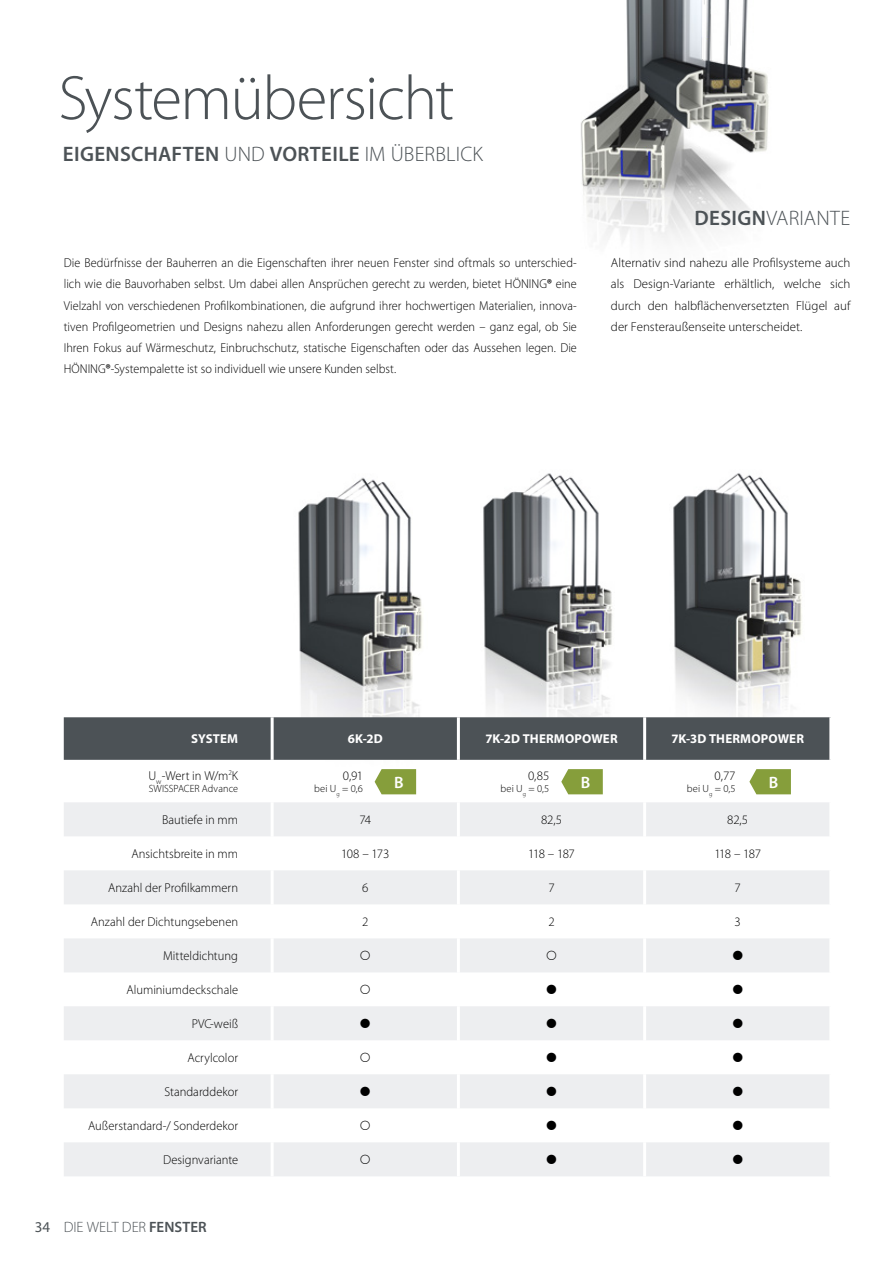
<style>
.page{position:relative;width:893px;height:1263px;background:#fff}
.page>*{position:absolute;margin:0;border:0;box-sizing:border-box;transform-origin:0 0}
.t1{font:300 63px "Myriad Pro";letter-spacing:-.025em;color:#4c5256}
.t2{font:600 21px "Myriad Pro";letter-spacing:.015em;color:#4c5256}
.t3{font:300 21px "Myriad Pro";letter-spacing:.005em;color:#4c5256}
.t4{font:600 16.5px "Myriad Pro";color:#fff}
.t5{font:300 15px "Myriad Pro";letter-spacing:-.005em;color:#4c5256}
.t6{font:300 12.9px/21.1px "Myriad Pro";color:#000;text-align:justify;scale:.95 1}
.t7{font:300 12.9px/21.1px "Myriad Pro";color:#000;text-align:justify}
.t8{font:700 12.9px "Myriad Pro";letter-spacing:.01em;color:#fff}
.t9{font:300 10.5px "Myriad Pro";letter-spacing:.005em;color:#000}
.s1{font-weight:300}
.s2{font-weight:600}
.s3{font-weight:400}
</style>
<div class="page">
<img style="left:581px;top:0;width:188px;height:241px">
<img style="left:298px;top:477px;width:125px;height:240px">
<img style="left:483px;top:473px;width:130px;height:244px">
<img style="left:673px;top:473px;width:129px;height:243px">
<div style="left:64px;top:717px;width:765px;height:43px;background:#4c5256"></div>
<svg style="left:64px;top:802px;width:765px;height:374px;fill:#edeef0"></svg>
<hr style="left:271px;top:802px;width:3px;height:34px;background:#fff">
<hr style="left:457px;top:802px;width:3px;height:34px;background:#fff">
<hr style="left:643px;top:802px;width:3px;height:34px;background:#fff">
<hr style="left:271px;top:836px;width:3px;height:34px;background:#fff">
<hr style="left:457px;top:836px;width:3px;height:34px;background:#fff">
<hr style="left:643px;top:836px;width:3px;height:34px;background:#fff">
<hr style="left:271px;top:870px;width:3px;height:34px;background:#fff">
<hr style="left:457px;top:870px;width:3px;height:34px;background:#fff">
<hr style="left:643px;top:870px;width:3px;height:34px;background:#fff">
<hr style="left:271px;top:904px;width:3px;height:34px;background:#fff">
<hr style="left:457px;top:904px;width:3px;height:34px;background:#fff">
<hr style="left:643px;top:904px;width:3px;height:34px;background:#fff">
<hr style="left:271px;top:938px;width:3px;height:34px;background:#fff">
<hr style="left:457px;top:938px;width:3px;height:34px;background:#fff">
<hr style="left:643px;top:938px;width:3px;height:34px;background:#fff">
<hr style="left:271px;top:972px;width:3px;height:34px;background:#fff">
<hr style="left:457px;top:972px;width:3px;height:34px;background:#fff">
<hr style="left:643px;top:972px;width:3px;height:34px;background:#fff">
<hr style="left:271px;top:1006px;width:3px;height:34px;background:#fff">
<hr style="left:457px;top:1006px;width:3px;height:34px;background:#fff">
<hr style="left:643px;top:1006px;width:3px;height:34px;background:#fff">
<hr style="left:271px;top:1040px;width:3px;height:34px;background:#fff">
<hr style="left:457px;top:1040px;width:3px;height:34px;background:#fff">
<hr style="left:643px;top:1040px;width:3px;height:34px;background:#fff">
<hr style="left:271px;top:1074px;width:3px;height:34px;background:#fff">
<hr style="left:457px;top:1074px;width:3px;height:34px;background:#fff">
<hr style="left:643px;top:1074px;width:3px;height:34px;background:#fff">
<hr style="left:271px;top:1108px;width:3px;height:34px;background:#fff">
<hr style="left:457px;top:1108px;width:3px;height:34px;background:#fff">
<hr style="left:643px;top:1108px;width:3px;height:34px;background:#fff">
<hr style="left:271px;top:1142px;width:3px;height:34px;background:#fff">
<hr style="left:457px;top:1142px;width:3px;height:34px;background:#fff">
<hr style="left:643px;top:1142px;width:3px;height:34px;background:#fff">
<hr style="left:271px;top:717px;width:3px;height:43px;background:#fff">
<hr style="left:457px;top:717px;width:3px;height:43px;background:#fff">
<hr style="left:643px;top:717px;width:3px;height:43px;background:#fff">
<svg style="left:375px;top:769px;width:41px;height:25px"></svg>
<svg style="left:561px;top:769px;width:42px;height:25px"></svg>
<svg style="left:749px;top:769px;width:42px;height:25px"></svg>
<svg style="left:361px;top:951px;width:9px;height:9px"></svg>
<svg style="left:547px;top:951px;width:9px;height:9px"></svg>
<svg style="left:733px;top:951px;width:9px;height:9px"></svg>
<svg style="left:361px;top:985px;width:9px;height:9px"></svg>
<svg style="left:547px;top:985px;width:9px;height:9px"></svg>
<svg style="left:733px;top:985px;width:9px;height:9px"></svg>
<svg style="left:361px;top:1019px;width:9px;height:9px"></svg>
<svg style="left:547px;top:1019px;width:9px;height:9px"></svg>
<svg style="left:733px;top:1019px;width:9px;height:9px"></svg>
<svg style="left:361px;top:1053px;width:9px;height:9px"></svg>
<svg style="left:547px;top:1053px;width:9px;height:9px"></svg>
<svg style="left:733px;top:1053px;width:9px;height:9px"></svg>
<svg style="left:361px;top:1087px;width:9px;height:9px"></svg>
<svg style="left:547px;top:1087px;width:9px;height:9px"></svg>
<svg style="left:733px;top:1087px;width:9px;height:9px"></svg>
<svg style="left:361px;top:1121px;width:9px;height:9px"></svg>
<svg style="left:547px;top:1121px;width:9px;height:9px"></svg>
<svg style="left:733px;top:1121px;width:9px;height:9px"></svg>
<svg style="left:361px;top:1155px;width:9px;height:9px"></svg>
<svg style="left:547px;top:1155px;width:9px;height:9px"></svg>
<svg style="left:733px;top:1155px;width:9px;height:9px"></svg>
<h1 class="t1" style="left:58px;top:60px;width:398px">Systemübersicht</h1>
<h2 class="t2" style="left:63px;top:141px;width:421px">EIGENSCHAFTEN <span class="s1">UND</span> VORTEILE <span class="s1">IM ÜBERBLICK</span></h2>
<p class="t6" style="left:64px;top:252px;width:542px">Die Bedürfnisse der Bauherren an die Eigenschaften ihrer neuen Fenster sind oftmals so unterschied&shy;lich wie die Bauvorhaben selbst. Um dabei allen Ansprüchen gerecht zu werden, bietet HÖNING<span class="s2">®</span> eine Vielzahl von verschiedenen Profilkombinationen, die aufgrund ihrer hochwertigen Materialien, innova&shy;tiven Profilgeometrien und Designs nahezu allen Anforderungen gerecht werden – ganz egal, ob Sie Ihren Fokus auf Wärmeschutz, Einbruchschutz, statische Eigenschaften oder das Aussehen legen. Die HÖNING<span class="s2">®</span>-Systempalette ist so individuell wie unsere Kunden selbst.</p>
<h2 class="t3" style="left:694px;top:205px;width:157px"><span class="s2">DESIGN</span>VARIANTE</h2>
<p class="t7" style="left:611px;top:252px;width:241px">Alternativ sind nahezu alle Profilsysteme auch als Design-Variante erhältlich, welche sich durch den halbflächenversetzten Flügel auf der Fensteraußenseite unterscheidet.</p>
<p class="t8" style="left:191px;top:732px;width:48px">SYSTEM</p>
<p class="t8" style="left:348px;top:732px;width:37px">6K-2D</p>
<p class="t8" style="left:485px;top:732px;width:134px">7K-2D THERMOPOWER</p>
<p class="t8" style="left:671px;top:732px;width:134px">7K-3D THERMOPOWER</p>
<p class="t7" style="left:148px;top:765px;width:91px">U<sub>w</sub>-Wert in W/m<sup>2</sup>K</p>
<p class="t9" style="left:149px;top:782px;width:91px">SWISSPACER Advance</p>
<p class="t7" style="left:343px;top:765px;width:22px">0,91</p>
<p class="t9" style="left:314px;top:782px;width:50px">bei U<sub>g</sub> = 0,6</p>
<p class="t7" style="left:528px;top:765px;width:23px">0,85</p>
<p class="t9" style="left:501px;top:782px;width:50px">bei U<sub>g</sub> = 0,5</p>
<p class="t7" style="left:715px;top:765px;width:22px">0,77</p>
<p class="t9" style="left:687px;top:782px;width:50px">bei U<sub>g</sub> = 0,5</p>
<p class="t4" style="left:394px;top:772px;width:11px">B</p>
<p class="t4" style="left:581px;top:772px;width:11px">B</p>
<p class="t4" style="left:769px;top:772px;width:11px">B</p>
<p class="t7" style="left:162px;top:809px;width:78px">Bautiefe in mm</p>
<p class="t7" style="left:359px;top:809px;width:13px">74</p>
<p class="t7" style="left:541px;top:809px;width:22px">82,5</p>
<p class="t7" style="left:727px;top:809px;width:22px">82,5</p>
<p class="t7" style="left:132px;top:843px;width:108px">Ansichtsbreite in mm</p>
<p class="t7" style="left:341px;top:843px;width:50px">108 – 173</p>
<p class="t7" style="left:528px;top:843px;width:48px">118 – 187</p>
<p class="t7" style="left:714px;top:843px;width:48px">118 – 187</p>
<p class="t7" style="left:108px;top:877px;width:132px">Anzahl der Profilkammern</p>
<p class="t7" style="left:362px;top:877px;width:8px">6</p>
<p class="t7" style="left:548px;top:877px;width:8px">7</p>
<p class="t7" style="left:735px;top:877px;width:8px">7</p>
<p class="t7" style="left:91px;top:911px;width:149px">Anzahl der Dichtungsebenen</p>
<p class="t7" style="left:362px;top:911px;width:8px">2</p>
<p class="t7" style="left:548px;top:911px;width:8px">2</p>
<p class="t7" style="left:735px;top:911px;width:8px">3</p>
<p class="t7" style="left:163px;top:945px;width:77px">Mitteldichtung</p>
<p class="t7" style="left:127px;top:979px;width:113px">Aluminiumdeckschale</p>
<p class="t7" style="left:192px;top:1013px;width:48px">PVC-weiß</p>
<p class="t7" style="left:187px;top:1047px;width:52px">Acrylcolor</p>
<p class="t7" style="left:164px;top:1081px;width:75px">Standarddekor</p>
<p class="t7" style="left:88px;top:1115px;width:152px">Außerstandard-/ Sonderdekor</p>
<p class="t7" style="left:163px;top:1149px;width:76px">Designvariante</p>
<p class="t5" style="left:35px;top:1218px;width:173px"><span class="s3">34</span> DIE WELT DER <span class="s2">FENSTER</span></p>
</div>
